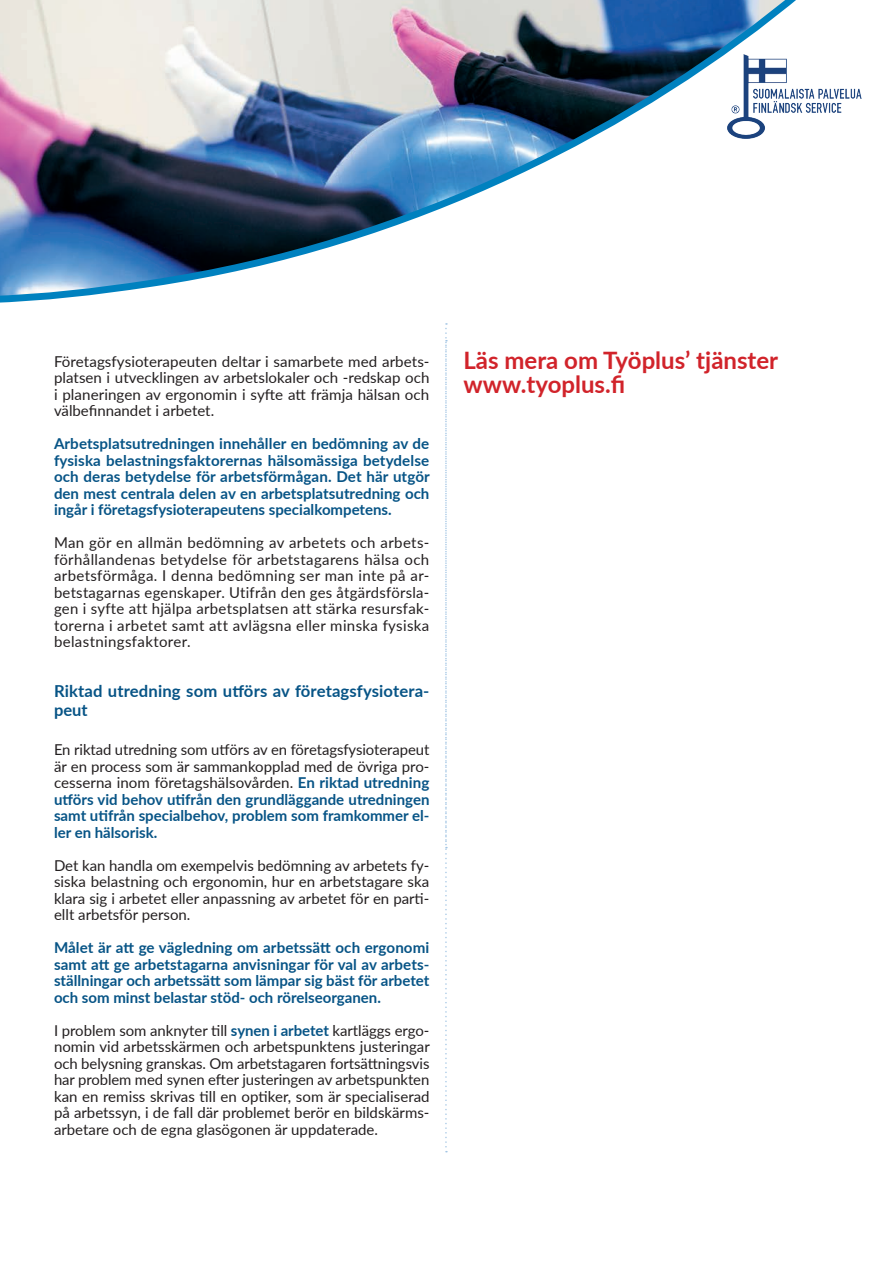
<style>
.page{position:relative;width:893px;height:1263px;background:#fff}
.page>*{position:absolute;margin:0;border:0;box-sizing:border-box;transform-origin:0 0}
.t1{font:700 24px/24px "Lato";color:#d1232a}
.t2{font:700 16.5px/19.5px "Lato";letter-spacing:.01em;color:#075486}
.t3{font:15px/16.5px "Lato";color:#231f20;text-align:justify}
.t4{font:700 15px/16.5px "Lato";color:#075486;text-align:justify}
.s1{font-weight:700;color:#075486}
</style>
<div class="page">
<img style="left:0;top:0;width:796px;height:303px">
<svg style="left:445px;top:323px;width:2px;height:829px"></svg>
<img style="left:727px;top:54px;width:134px;height:85px">
<p class="t3" style="left:54px;top:352px;width:377px">Företagsfysioterapeuten deltar i samarbete med arbets&shy;platsen i utvecklingen av arbetslokaler och -redskap och i planeringen av ergonomin i syfte att främja hälsan och välbefinnandet i arbetet.</p>
<p class="t4" style="left:54px;top:435px;width:377px">Arbetsplatsutredningen innehåller en bedömning av de fysiska belastningsfaktorernas hälsomässiga betydelse och deras betydelse för arbetsförmågan. Det här utgör den mest centrala delen av en arbetsplatsutredning och ingår i företagsfysioterapeutens specialkompetens.</p>
<p class="t3" style="left:54px;top:534px;width:377px">Man gör en allmän bedömning av arbetets och arbets&shy;förhållandenas betydelse för arbetstagarens hälsa och arbetsförmåga. I denna bedömning ser man inte på ar&shy;betstagarnas egenskaper. Utifrån den ges åtgärdsförsla&shy;gen i syfte att hjälpa arbetsplatsen att stärka resursfak&shy;torerna i arbetet samt att avlägsna eller minska fysiska belastningsfaktorer.</p>
<p class="t2" style="left:54px;top:680px;width:377px">Riktad utredning som utförs av företagsfysiotera&shy;peut</p>
<p class="t3" style="left:54px;top:741px;width:377px">En riktad utredning som utförs av en företagsfysioterapeut är en process som är sammankopplad med de övriga pro&shy;cesserna inom företagshälsovården. <span class="s1">En riktad utredning utförs vid behov utifrån den grundläggande utredningen samt utifrån specialbehov, problem som framkommer el&shy;ler en hälsorisk.</span></p>
<p class="t3" style="left:54px;top:856px;width:377px">Det kan handla om exempelvis bedömning av arbetets fy&shy;siska belastning och ergonomin, hur en arbetstagare ska klara sig i arbetet eller anpassning av arbetet för en parti&shy;ellt arbetsför person.</p>
<p class="t4" style="left:54px;top:939px;width:377px">Målet är att ge vägledning om arbetssätt och ergonomi samt att ge arbetstagarna anvisningar för val av arbets&shy;ställningar och arbetssätt som lämpar sig bäst för arbetet och som minst belastar stöd- och rörelseorganen.</p>
<p class="t3" style="left:54px;top:1021px;width:377px">I problem som anknyter till <span class="s1">synen i arbetet</span> kartläggs ergo&shy;nomin vid arbetsskärmen och arbetspunktens justeringar och belysning granskas. Om arbetstagaren fortsättningsvis har problem med synen efter justeringen av arbetspunkten kan en remiss skrivas till en optiker, som är specialiserad på arbetssyn, i de fall där problemet berör en bildskärms&shy;arbetare och de egna glasögonen är uppdaterade.</p>
<h1 class="t1" style="left:463px;top:348px;width:316px">Läs mera om Työplus’ tjänster www.tyoplus.fi</h1>
</div>
